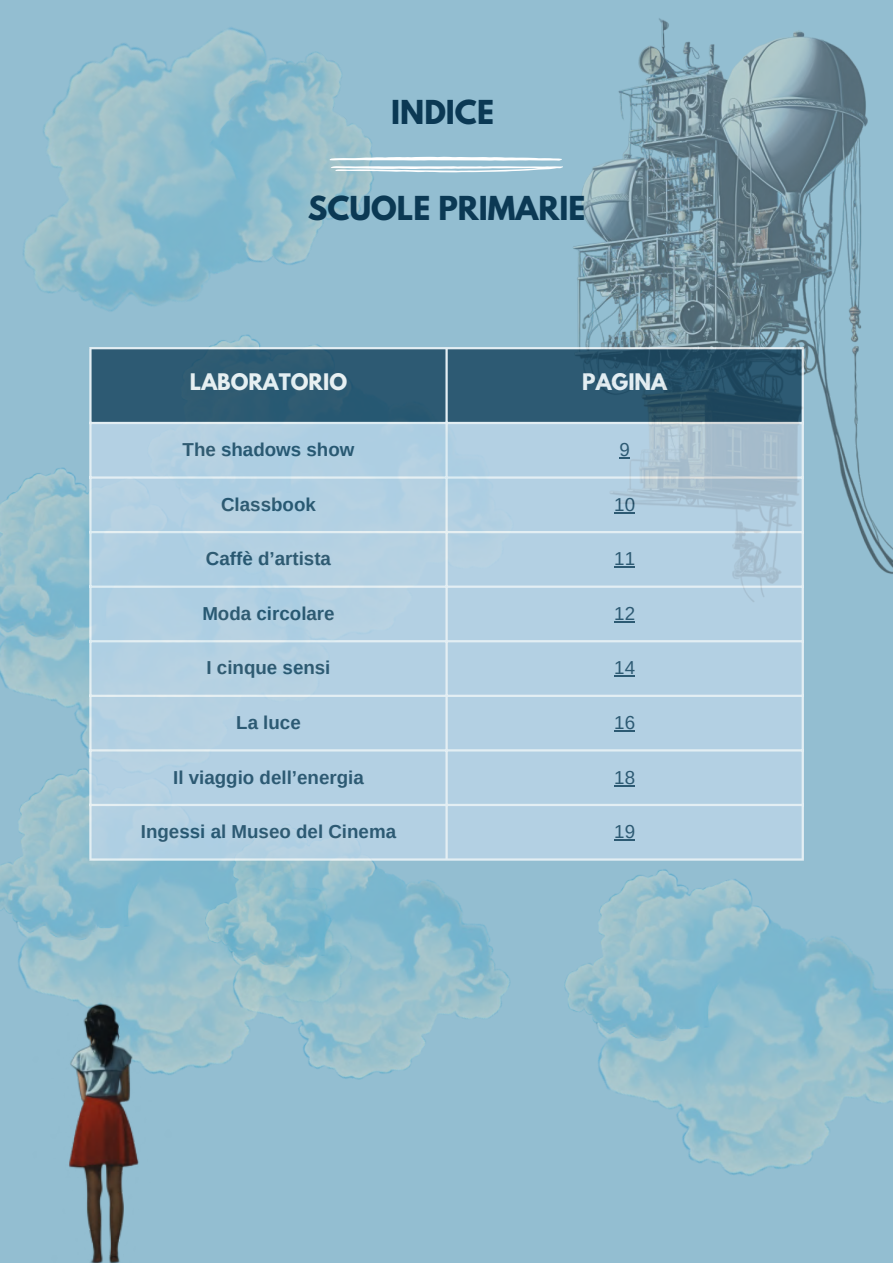
<style>
.page{position:relative;width:893px;height:1263px;background:#fff}
.page>*{position:absolute;margin:0;border:0;box-sizing:border-box;transform-origin:0 0}
.t1{font:700 29.25px "League Spartan";color:#0b3954}
.t2{font:700 20.25px "League Spartan";color:#fff}
.t3{font:700 18.75px "Arimo";color:#0b3954}
.t4{font:18.75px "Arimo";color:#0b3954}
</style>
<div class="page">
<img style="left:0;top:0;width:468px;height:347px">
<img style="left:0;top:198px;width:446px;height:867px">
<img style="left:468px;top:0;width:425px;height:599px">
<img style="left:437px;top:599px;width:456px;height:664px">
<svg style="left:92px;top:349px;width:709px;height:73px;background:#2b576f"></svg>
<div style="left:92px;top:424px;width:709px;height:434px;background:#b3d0e3"></div>
<svg style="left:619px;top:457px;width:11px;height:2px"></svg>
<svg style="left:614px;top:512px;width:21px;height:1px"></svg>
<hr style="left:614px;top:566px;width:21px;height:2px;background:#0b3954">
<hr style="left:614px;top:621px;width:21px;height:2px;background:#0b3954">
<hr style="left:614px;top:675px;width:21px;height:2px;background:#0b3954">
<hr style="left:614px;top:730px;width:21px;height:2px;background:#0b3954">
<svg style="left:614px;top:785px;width:21px;height:1px"></svg>
<hr style="left:614px;top:839px;width:21px;height:2px;background:#0b3954">
<hr style="left:89px;top:349px;width:3px;height:509px;background:#fff">
<hr style="left:445px;top:349px;width:3px;height:509px;background:#fff">
<hr style="left:801px;top:349px;width:3px;height:509px;background:#fff">
<hr style="left:89px;top:347px;width:715px;height:2px;background:#fff">
<hr style="left:89px;top:422px;width:715px;height:2px;background:#fff">
<hr style="left:89px;top:476px;width:715px;height:3px;background:#fff">
<hr style="left:89px;top:531px;width:715px;height:2px;background:#fff">
<hr style="left:89px;top:585px;width:715px;height:3px;background:#fff">
<hr style="left:89px;top:640px;width:715px;height:2px;background:#fff">
<hr style="left:89px;top:695px;width:715px;height:2px;background:#fff">
<hr style="left:89px;top:749px;width:715px;height:2px;background:#fff">
<hr style="left:89px;top:804px;width:715px;height:2px;background:#fff">
<hr style="left:89px;top:858px;width:715px;height:3px;background:#fff">
<img style="left:0;top:918px;width:300px;height:345px">
<svg style="left:329px;top:157px;width:234px;height:16px"></svg>
<p class="t1" style="left:391px;top:97px;width:104px">INDICE</p>
<p class="t1" style="left:308px;top:194px;width:279px">SCUOLE PRIMARIE</p>
<p class="t2" style="left:190px;top:372px;width:159px">LABORATORIO</p>
<p class="t2" style="left:582px;top:372px;width:86px">PAGINA</p>
<p class="t3" style="left:182px;top:439px;width:173px">The shadows show</p>
<p class="t4" style="left:619px;top:439px;width:12px">9</p>
<p class="t3" style="left:221px;top:494px;width:96px">Classbook</p>
<p class="t4" style="left:614px;top:494px;width:22px">10</p>
<p class="t3" style="left:206px;top:548px;width:127px">Caffè d’artista</p>
<p class="t4" style="left:614px;top:548px;width:22px">11</p>
<p class="t3" style="left:202px;top:603px;width:134px">Moda circolare</p>
<p class="t4" style="left:614px;top:603px;width:22px">12</p>
<p class="t3" style="left:206px;top:657px;width:125px">I cinque sensi</p>
<p class="t4" style="left:614px;top:657px;width:22px">14</p>
<p class="t3" style="left:236px;top:712px;width:66px">La luce</p>
<p class="t4" style="left:614px;top:712px;width:22px">16</p>
<p class="t3" style="left:173px;top:767px;width:192px">Il viaggio dell’energia</p>
<p class="t4" style="left:614px;top:767px;width:22px">18</p>
<p class="t3" style="left:141px;top:821px;width:257px">Ingessi al Museo del Cinema</p>
<p class="t4" style="left:614px;top:821px;width:22px">19</p>
</div>
